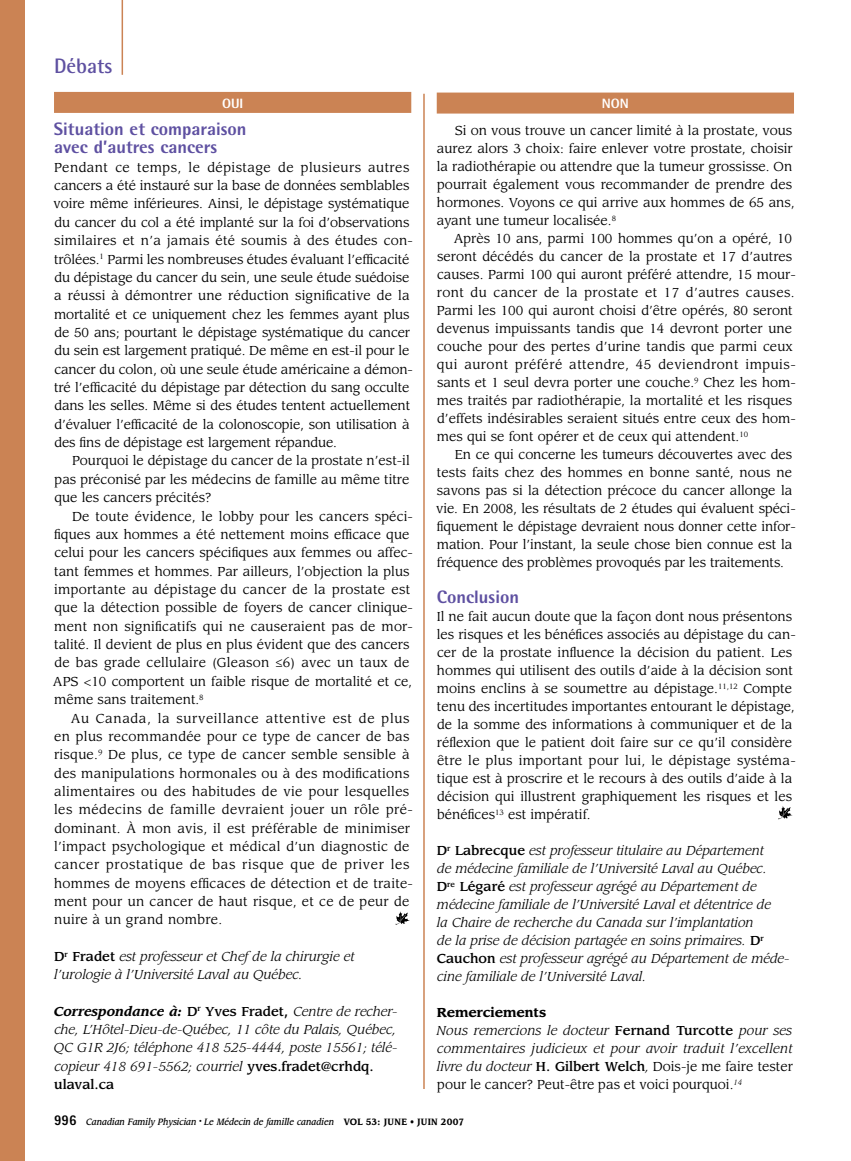
<style>
.page{position:relative;width:851px;height:1161px;background:#fff}
.page>*{position:absolute;margin:0;border:0;box-sizing:border-box;transform-origin:0 0}
.t1{font:700 21px "Rotis Semi Sans Std";color:#5e50a1}
.t2{font:800 18px/18.3px "Rotis Semi Sans Std";color:#5e50a1}
.t3{font:800 13.5px "Rotis Semi Sans Std";color:#fff}
.t4{font:12.75px/18px "Leawood Std";color:#000}
.t5{font:italic 12.75px/18px "Leawood Std";color:#000}
.t6{font:12.75px/18.3px "Leawood Std";letter-spacing:.02em;color:#000}
.t7{font:italic 12.75px/18px "Leawood Std";letter-spacing:.02em;color:#000}
.t8{font:italic 500 9px "Leawood Std";color:#000;scale:.9 1}
.s1{font-weight:500;font-style:normal}
.s2{font-weight:700}
.s3{font-weight:700;font-style:normal}
.s4{font-style:normal}
.s5{font-family:"Rotis Sans Serif Std";font-weight:800;font-style:normal;font-size:15px}
</style>
<div class="page">
<div style="left:0;top:0;width:24px;height:1161px;background:#cb8354"></div>
<hr style="left:423px;top:94px;width:1px;height:995px;background:#cb8354">
<svg style="left:395px;top:911px;width:15px;height:14px"></svg>
<svg style="left:778px;top:806px;width:14px;height:13px"></svg>
<hr style="left:122px;top:0;width:1px;height:75px;background:#cb8354">
<div style="left:54px;top:92px;width:357px;height:21px;background:#cb8354"></div>
<div style="left:436px;top:93px;width:358px;height:21px;background:#cb8354"></div>
<h1 class="t1" style="left:54px;top:53px;width:60px">Débats</h1>
<p class="t3" style="left:222px;top:95px;width:23px">OUI</p>
<p class="t3" style="left:602px;top:95px;width:29px">NON</p>
<h2 class="t2" style="left:54px;top:119px;width:194px">Situation et comparaison avec d’autres cancers</h2>
<p class="t4" style="left:54px;top:158px;width:361px">Pendant ce temps, le dépistage de plusieurs autres cancers a été instauré sur la base de données semblables voire même inférieures. Ainsi, le dépistage systématique du cancer du col a été implanté sur la foi d’observations similaires et n’a jamais été soumis à des études con&shy;trôlées.<sup>1</sup> Parmi les nombreuses études évaluant l’efficacité du dépistage du cancer du sein, une seule étude suédoise a réussi à démontrer une réduction significative de la mortalité et ce uniquement chez les femmes ayant plus de 50 ans; pourtant le dépistage systématique du cancer du sein est largement pratiqué. De même en est-il pour le cancer du colon, où une seule étude américaine a démon&shy;tré l’efficacité du dépistage par détection du sang occulte dans les selles. Même si des études tentent actuellement d’évaluer l’efficacité de la colonoscopie, son utilisation à des fins de dépistage est largement répandue.</p>
<p class="t4" style="left:54px;top:452px;width:357px;text-align:justify;text-indent:18px">Pourquoi le dépistage du cancer de la prostate n’est-il pas préconisé par les médecins de famille au même titre que les cancers précités?</p>
<p class="t4" style="left:53px;top:507px;width:361px;text-indent:19px">De toute évidence, le lobby pour les cancers spéci&shy;fiques aux hommes a été nettement moins efficace que celui pour les cancers spécifiques aux femmes ou affec&shy;tant femmes et hommes. Par ailleurs, l’objection la plus importante au dépistage du cancer de la prostate est que la détection possible de foyers de cancer clinique&shy;ment non significatifs qui ne causeraient pas de mor&shy;talité. Il devient de plus en plus évident que des cancers de bas grade cellulaire (Gleason ≤6) avec un taux de APS &lt;10 comportent un faible risque de mortalité et ce, même sans traitement.<sup>8</sup></p>
<p class="t6" style="left:54px;top:709px;width:360px;text-indent:17px">Au Canada, la surveillance attentive est de plus en plus recommandée pour ce type de cancer de bas risque.<sup>9</sup> De plus, ce type de cancer semble sensible à des manipulations hormonales ou à des modifications alimentaires ou des habitudes de vie pour lesquelles les médecins de famille devraient jouer un rôle pré&shy;dominant. À mon avis, il est préférable de minimiser l’impact psychologique et médical d’un diagnostic de cancer prostatique de bas risque que de priver les hommes de moyens efficaces de détection et de traite&shy;ment pour un cancer de haut risque, et ce de peur de nuire à un grand nombre.</p>
<p class="t5" style="left:54px;top:947px;width:302px"><span class="s1">D</span><sup>r</sup> <span class="s1">Fradet</span> est professeur et Chef de la chirurgie et l’urologie à l’Université Laval au Québec.</p>
<p class="t5" style="left:54px;top:1002px;width:345px"><span class="s2">Correspondance à:</span> <span class="s1">D</span><sup>r</sup> <span class="s1">Yves Fradet,</span> Centre de recher&shy;che, L’Hôtel-Dieu-de-Québec, 11 côte du Palais, Québec, QC G1R 2J6; téléphone 418 525-4444, poste 15561; télé&shy;copieur 418 691-5562; courriel <span class="s1">yves.fradet@crhdq. ulaval.ca</span><sup>in</sup></p>
<p class="t4" style="left:437px;top:122px;width:359px;text-indent:18px">Si on vous trouve un cancer limité à la prostate, vous aurez alors 3 choix: faire enlever votre prostate, choisir la radiothérapie ou attendre que la tumeur grossisse. On pourrait également vous recommander de prendre des hormones. Voyons ce qui arrive aux hommes de 65 ans, ayant une tumeur localisée.<sup>8</sup></p>
<p class="t4" style="left:436px;top:230px;width:360px;text-indent:17px">Après 10 ans, parmi 100 hommes qu’on a opéré, 10 seront décédés du cancer de la prostate et 17 d’autres causes. Parmi 100 qui auront préféré attendre, 15 mour&shy;ront du cancer de la prostate et 17 d’autres causes.<br>Parmi les 100 qui auront choisi d’être opérés, 80 seront devenus impuissants tandis que 14 devront porter une couche pour des pertes d’urine tandis que parmi ceux qui auront préféré attendre, 45 deviendront impuis&shy;sants et 1 seul devra porter une couche.<sup>9</sup> Chez les hom&shy;mes traités par radiothérapie, la mortalité et les risques d’effets indésirables seraient situés entre ceux des hom&shy;mes qui se font opérer et de ceux qui attendent.<sup>10</sup></p>
<p class="t4" style="left:436px;top:446px;width:361px;text-indent:19px">En ce qui concerne les tumeurs découvertes avec des tests faits chez des hommes en bonne santé, nous ne savons pas si la détection précoce du cancer allonge la vie. En 2008, les résultats de 2 études qui évaluent spéci&shy;fiquement le dépistage devraient nous donner cette infor&shy;mation. Pour l’instant, la seule chose bien connue est la fréquence des problèmes provoqués par les traitements.</p>
<h2 class="t2" style="left:437px;top:587px;width:84px">Conclusion</h2>
<p class="t4" style="left:437px;top:608px;width:360px">Il ne fait aucun doute que la façon dont nous présentons les risques et les bénéfices associés au dépistage du can&shy;cer de la prostate influence la décision du patient. Les hommes qui utilisent des outils d’aide à la décision sont moins enclins à se soumettre au dépistage.<sup>11,12</sup> Compte tenu des incertitudes importantes entourant le dépistage, de la somme des informations à communiquer et de la réflexion que le patient doit faire sur ce qu’il considère être le plus important pour lui, le dépistage systéma&shy;tique est à proscrire et le recours à des outils d’aide à la décision qui illustrent graphiquement les risques et les bénéfices<sup>13</sup> est impératif.</p>
<p class="t5" style="left:437px;top:842px;width:354px"><span class="s1">D</span><sup>r</sup> <span class="s1">Labrecque</span> est professeur titulaire au Département<br>de médecine familiale de l’Université Laval au Québec.<br><span class="s1">D</span><sup>re</sup> <span class="s1">Légaré</span> est professeur agrégé au Département de médecine familiale de l’Université Laval et détentrice de<br>la Chaire de recherche du Canada sur l’implantation<br>de la prise de décision partagée en soins primaires. <span class="s1">D</span><sup>r </sup><span class="s1">Cauchon</span> est professeur agrégé au Département de méde&shy;cine familiale de l’Université Laval.</p>
<p class="t7" style="left:436px;top:1004px;width:358px"><span class="s3">Remerciements<br></span>Nous remercions le docteur <span class="s1">Fernand Turcotte</span> pour ses commentaires judicieux et pour avoir traduit l’excellent livre du docteur <span class="s1">H. Gilbert Welch</span>, <span class="s4">Dois-je me faire tester pour le cancer? Peut-être pas et voici pourquoi.</span><sup>14</sup></p>
<p class="t8" style="left:54px;top:1116px;width:457px"><span class="s5">996</span> Canadian Family Physician <sup>•</sup> Le Médecin de famille canadien <span class="s3">Vol 53: june • juin 2007</span></p>
</div>
